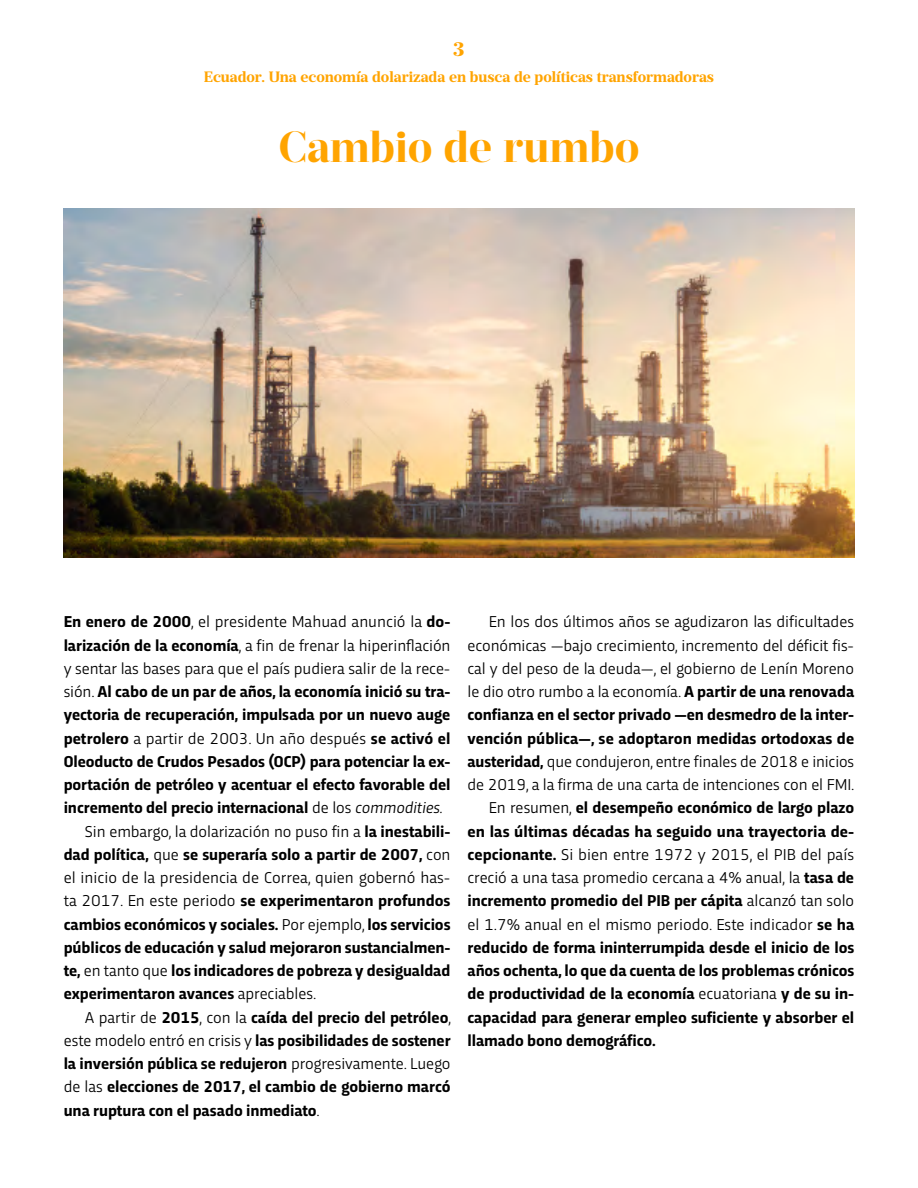
<style>
.page{position:relative;width:918px;height:1188px;background:#fff}
.page>*{position:absolute;margin:0;border:0;box-sizing:border-box;transform-origin:0 0}
.t1{font:700 43.5px "Prumo Display";color:#ffa400}
.t2{font:900 19.5px "Prumo Deck";color:#ffa400}
.t3{font:700 16.5px "Trasandina";letter-spacing:-.005em;color:#000}
.t4{font:16.5px "Trasandina";letter-spacing:-.005em;color:#000}
.t5{font:700 15px "Prumo Text";color:#ffa400}
.s1{font-weight:700}
.s2{font-weight:400}
.s3{font-weight:400;font-style:italic}
</style>
<div class="page">
<img style="left:64px;top:209px;width:790px;height:349px">
<p class="t2" style="left:453px;top:38px;width:14px">3</p>
<p class="t5" style="left:204px;top:68px;width:512px">Ecuador. Una economía dolarizada en busca de políticas transformadoras</p>
<h1 class="t1" style="left:278px;top:121px;width:363px">Cambio de rumbo</h1>
<p class="t4" style="left:64px;top:610px;width:388px"><span class="s1">En enero de 2000</span>, el presidente Mahuad anunció la <span class="s1">do-</span></p>
<p class="t4" style="left:64px;top:633px;width:388px"><span class="s1">larización de la economía</span>, a fin de frenar la hiperinflación</p>
<p class="t4" style="left:64px;top:656px;width:388px">y sentar las bases para que el país pudiera salir de la rece-</p>
<p class="t3" style="left:64px;top:679px;width:388px"><span class="s2">sión.</span> Al cabo de un par de años, la economía inició su tra-</p>
<p class="t3" style="left:64px;top:703px;width:388px">yectoria de recuperación, impulsada por un nuevo auge</p>
<p class="t4" style="left:64px;top:726px;width:388px"><span class="s1">petrolero</span> a partir de 2003. Un año después <span class="s1">se activó el</span></p>
<p class="t3" style="left:64px;top:749px;width:388px">Oleoducto de Crudos Pesados (OCP) para potenciar la ex-</p>
<p class="t3" style="left:64px;top:772px;width:388px">portación de petróleo y acentuar el efecto favorable del</p>
<p class="t3" style="left:64px;top:796px;width:381px">incremento del precio internacional <span class="s2">de los</span> <span class="s3">commodities.</span></p>
<p class="t4" style="left:85px;top:819px;width:367px">Sin embargo, la dolarización no puso fin a <span class="s1">la inestabili-</span></p>
<p class="t3" style="left:64px;top:842px;width:388px">dad política, <span class="s2">que</span> se superaría solo a partir de 2007, <span class="s2">con</span></p>
<p class="t4" style="left:64px;top:865px;width:388px">el inicio de la presidencia de Correa, quien gobernó has-</p>
<p class="t3" style="left:64px;top:889px;width:388px"><span class="s2">ta 2017. En este periodo</span> se experimentaron profundos</p>
<p class="t3" style="left:64px;top:912px;width:388px">cambios económicos y sociales. <span class="s2">Por ejemplo,</span> los servicios</p>
<p class="t3" style="left:64px;top:935px;width:388px">públicos de educación y salud mejoraron sustancialmen-</p>
<p class="t3" style="left:64px;top:958px;width:388px">te, <span class="s2">en tanto que</span> los indicadores de pobreza y desigualdad</p>
<p class="t3" style="left:64px;top:982px;width:254px">experimentaron avances <span class="s2">apreciables.</span></p>
<p class="t3" style="left:85px;top:1005px;width:368px"><span class="s2">A partir de</span> 2015<span class="s2">, con la</span> caída del precio del petróleo<span class="s2">,</span></p>
<p class="t3" style="left:64px;top:1028px;width:388px"><span class="s2">este modelo entró en crisis y</span> las posibilidades de sostener</p>
<p class="t3" style="left:64px;top:1051px;width:388px">la inversión pública se redujeron <span class="s2">progresivamente. Luego</span></p>
<p class="t3" style="left:64px;top:1075px;width:388px"><span class="s2">de las</span> elecciones de 2017, el cambio de gobierno marcó</p>
<p class="t3" style="left:64px;top:1098px;width:258px">una ruptura con el pasado inmediato<span class="s2">.</span></p>
<p class="t4" style="left:489px;top:610px;width:367px">En los dos últimos años se agudizaron las dificultades</p>
<p class="t4" style="left:468px;top:633px;width:388px">económicas —bajo crecimiento, incremento del déficit fis-</p>
<p class="t4" style="left:468px;top:656px;width:388px">cal y del peso de la deuda—, el gobierno de Lenín Moreno</p>
<p class="t4" style="left:468px;top:679px;width:388px">le dio otro rumbo a la economía. <span class="s1">A partir de una renovada</span></p>
<p class="t3" style="left:468px;top:703px;width:388px">confianza en el sector privado —en desmedro de la inter-</p>
<p class="t3" style="left:468px;top:726px;width:388px">vención pública—, se adoptaron medidas ortodoxas de</p>
<p class="t4" style="left:468px;top:749px;width:388px"><span class="s1">austeridad,</span> que condujeron, entre finales de 2018 e inicios</p>
<p class="t4" style="left:468px;top:772px;width:389px">de 2019, a la firma de una carta de intenciones con el FMI.</p>
<p class="t3" style="left:489px;top:796px;width:367px"><span class="s2">En resumen,</span> el desempeño económico de largo plazo</p>
<p class="t3" style="left:468px;top:819px;width:388px">en las últimas décadas ha seguido una trayectoria de-</p>
<p class="t4" style="left:468px;top:842px;width:388px"><span class="s1">cepcionante.</span> Si bien entre 1972 y 2015, el PIB del país</p>
<p class="t4" style="left:468px;top:865px;width:388px">creció a una tasa promedio cercana a 4% anual, la <span class="s1">tasa de</span></p>
<p class="t3" style="left:468px;top:889px;width:388px">incremento promedio del PIB per cápita <span class="s2">alcanzó tan solo</span></p>
<p class="t4" style="left:468px;top:912px;width:388px">el 1.7% anual en el mismo periodo. Este indicador <span class="s1">se ha</span></p>
<p class="t3" style="left:468px;top:935px;width:388px">reducido de forma ininterrumpida desde el inicio de los</p>
<p class="t3" style="left:468px;top:958px;width:388px">años ochenta, lo que da cuenta de los problemas crónicos</p>
<p class="t3" style="left:468px;top:982px;width:388px">de productividad de la economía <span class="s2">ecuatoriana</span> y de su in-</p>
<p class="t3" style="left:468px;top:1005px;width:388px">capacidad para generar empleo suficiente y absorber el</p>
<p class="t3" style="left:468px;top:1028px;width:190px">llamado bono demográfico.</p>
</div>
